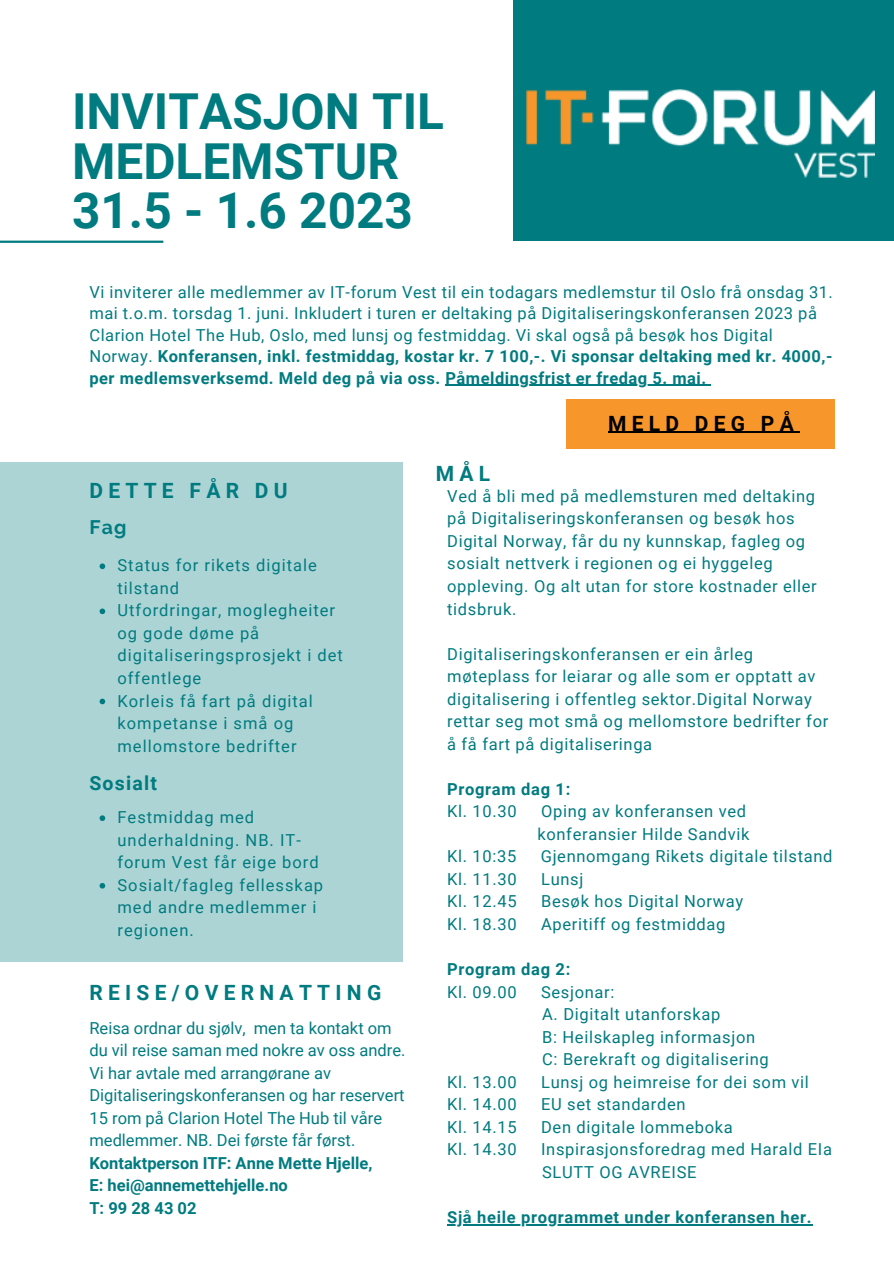
<style>
.page{position:relative;width:894px;height:1264px;background:#fff}
.page>*{position:absolute;margin:0;border:0;box-sizing:border-box;transform-origin:0 0}
.t1{font:700 49.5px/49.5px "Roboto";color:#007b80}
.t2{font:700 21px "Roboto";letter-spacing:.25em;color:#007b80}
.t3{font:700 21px "Roboto";letter-spacing:.25em;color:#000}
.t4{font:700 19.5px "Roboto";letter-spacing:.06em;color:#007b80}
.t5{font:700 19.5px "Raleway";color:#007b80}
.t6{font:16.5px/22.5px "Roboto";letter-spacing:.04em;color:#007b80}
.t7{font:16.5px/22.5px "Roboto";letter-spacing:.06em;color:#007b80}
.t8{font:16.5px/22.5px "Roboto";color:#007b80}
.t9{font:700 16.5px/22.5px "Roboto";color:#007b80}
.t10{font:700 16.5px "Roboto";letter-spacing:.04em;color:#007b80}
.s1{font-weight:700}
</style>
<div class="page">
<div style="left:512px;top:0;width:381px;height:240px;background:#007b80"></div>
<div style="left:0;top:462px;width:403px;height:499px;background:#acd4d5"></div>
<hr style="left:0;top:240px;width:163px;height:3px;background:#007b80">
<div style="left:566px;top:399px;width:268px;height:50px;background:#f7972b"></div>
<hr style="left:608px;top:432px;width:190px;height:1px;background:#000">
<img style="left:526px;top:89px;width:348px;height:88px">
<hr style="left:447px;top:1223px;width:365px;height:1px;background:#007b80">
<svg style="left:99px;top:815px;width:6px;height:6px"></svg>
<svg style="left:99px;top:883px;width:6px;height:5px"></svg>
<svg style="left:99px;top:563px;width:6px;height:6px"></svg>
<svg style="left:99px;top:608px;width:6px;height:6px"></svg>
<svg style="left:99px;top:698px;width:6px;height:6px"></svg>
<hr style="left:445px;top:385px;width:261px;height:1px;background:#007b80">
<h1 class="t1" style="left:72px;top:87px;width:373px">INVITASJON TIL<br>MEDLEMSTUR<br>31.5 - 1.6 2023</h1>
<p class="t6" style="left:89px;top:281px;width:744px;line-height:21.5px">Vi inviterer alle medlemmer av IT-forum Vest til ein todagars medlemstur til Oslo frå onsdag 31. mai t.o.m. torsdag 1. juni. Inkludert i turen er deltaking på Digitaliseringskonferansen 2023 på Clarion Hotel The Hub, Oslo, med lunsj og festmiddag. Vi skal også på besøk hos Digital Norway. <span class="s1">Konferansen, inkl. festmiddag, kostar kr. 7 100,-. Vi sponsar deltaking med kr. 4000,- per medlemsverksemd. Meld deg på via oss. Påmeldingsfrist er fredag 5. mai.</span></p>
<p class="t2" style="left:89px;top:478px;width:200px">DETTE FÅR DU</p>
<p class="t5" style="left:89px;top:515px;width:39px">Fag</p>
<p class="t7" style="left:117px;top:554px;width:227px">Status for rikets digitale tilstand<br>Utfordringar, moglegheiter og gode døme på digitaliseringsprosjekt i det offentlege<br>Korleis få fart på digital kompetanse i små og mellomstore bedrifter</p>
<p class="t4" style="left:89px;top:771px;width:69px">Sosialt</p>
<p class="t7" style="left:117px;top:806px;width:207px">Festmiddag med underhaldning. NB. IT&shy;forum Vest får eige bord<br>Sosialt/fagleg fellesskap med andre medlemmer i regionen.</p>
<p class="t2" style="left:89px;top:980px;width:293px">REISE/OVERNATTING</p>
<p class="t8" style="left:89px;top:1016px;width:317px">Reisa ordnar du sjølv, men ta kontakt om du vil reise saman med nokre av oss andre.<br>Vi har avtale med arrangørane av Digitaliseringskonferansen og har reservert 15 rom på Clarion Hotel The Hub til våre medlemmer. NB. Dei første får først.</p>
<p class="t9" style="left:89px;top:1151px;width:284px">Kontaktperson ITF: Anne Mette Hjelle,<br>E: hei@annemettehjelle.no<br>T: 99 28 43 02</p>
<p class="t2" style="left:436px;top:461px;width:56px">MÅL</p>
<p class="t3" style="left:608px;top:411px;width:187px">MELD DEG PÅ</p>
<p class="t6" style="left:447px;top:485px;width:371px">Ved å bli med på medlemsturen med deltaking på Digitaliseringskonferansen og besøk hos Digital Norway, får du ny kunnskap, fagleg og sosialt nettverk i regionen og ei hyggeleg oppleving. Og alt utan for store kostnader eller tidsbruk.</p>
<p class="t6" style="left:447px;top:642px;width:382px">Digitaliseringskonferansen er ein årleg møteplass for leiarar og alle som er opptatt av digitalisering i offentleg sektor.Digital Norway rettar seg mot små og mellomstore bedrifter for å få fart på digitaliseringa</p>
<p class="t10" style="left:447px;top:779px;width:125px">Program dag 1:</p>
<p class="t6" style="left:447px;top:800px;width:71px">Kl. 10.30</p>
<p class="t6" style="left:537px;top:800px;width:213px">Oping av konferansen ved konferansier Hilde Sandvik</p>
<p class="t6" style="left:447px;top:845px;width:71px">Kl. 10:35</p>
<p class="t6" style="left:540px;top:845px;width:293px">Gjennomgang Rikets digitale tilstand</p>
<p class="t6" style="left:447px;top:868px;width:71px">Kl. 11.30</p>
<p class="t6" style="left:541px;top:868px;width:44px">Lunsj</p>
<p class="t6" style="left:447px;top:890px;width:71px">Kl. 12.45</p>
<p class="t6" style="left:541px;top:890px;width:204px">Besøk hos Digital Norway</p>
<p class="t6" style="left:447px;top:913px;width:71px">Kl. 18.30</p>
<p class="t6" style="left:541px;top:913px;width:186px">Aperitiff og festmiddag</p>
<p class="t10" style="left:447px;top:959px;width:125px">Program dag 2:</p>
<p class="t6" style="left:447px;top:980px;width:71px">Kl. 09.00</p>
<p class="t6" style="left:541px;top:980px;width:229px">Sesjonar:<br>A. Digitalt utanforskap<br>B: Heilskapleg informasjon<br>C: Berekraft og digitalisering</p>
<p class="t6" style="left:447px;top:1070px;width:71px">Kl. 13.00</p>
<p class="t6" style="left:541px;top:1070px;width:269px">Lunsj og heimreise for dei som vil</p>
<p class="t6" style="left:447px;top:1093px;width:71px">Kl. 14.00</p>
<p class="t6" style="left:541px;top:1093px;width:146px">EU set standarden</p>
<p class="t6" style="left:447px;top:1115px;width:71px">Kl. 14.15</p>
<p class="t6" style="left:541px;top:1115px;width:193px">Den digitale lommeboka</p>
<p class="t6" style="left:447px;top:1138px;width:71px">Kl. 14.30</p>
<p class="t6" style="left:541px;top:1138px;width:292px">Inspirasjonsforedrag med Harald EIa<br>SLUTT OG AVREISE</p>
<p class="t10" style="left:447px;top:1207px;width:366px">Sjå heile programmet under konferansen her.</p>
</div>
